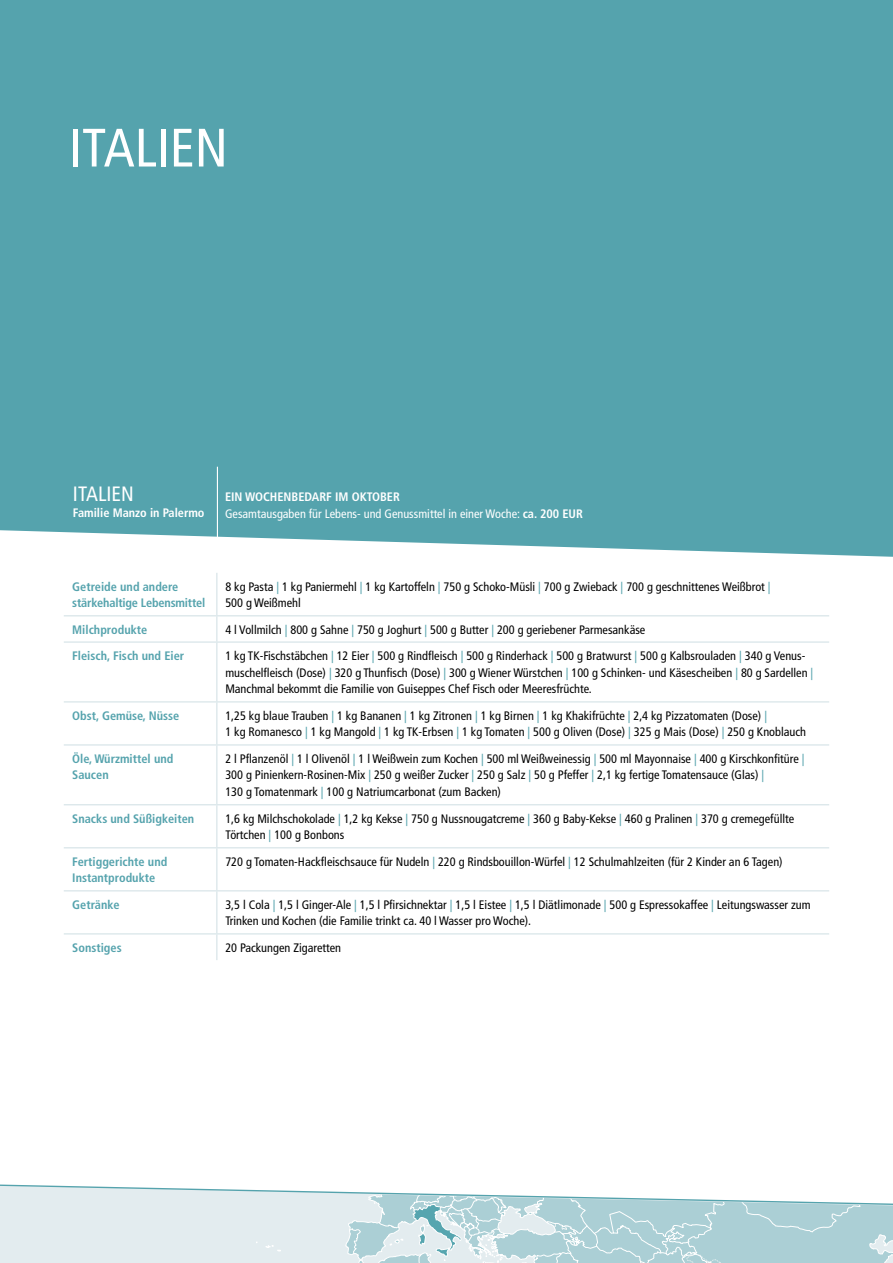
<style>
.page{position:relative;width:893px;height:1263px;background:#fff}
.page>*{position:absolute;margin:0;border:0;box-sizing:border-box;transform-origin:0 0}
.t1{font:condensed 54px "Frutiger LT Pro";color:#fff}
.t2{font:condensed 20.7px "Frutiger LT Pro";color:#fff}
.t3{font:condensed 12.3px/16.8px "Frutiger LT Pro";color:#000}
.t4{font:700 condensed 12.3px/16.8px "Frutiger LT Pro";color:#55a3ad}
.t5{font:condensed 12.3px/16.8px "Frutiger LT Pro";color:#fff}
.t6{font:700 condensed 12.3px "Frutiger LT Pro";color:#fff}
.s1{font-weight:700}
.s2{color:#55a3ad}
</style>
<div class="page">
<div style="left:0;top:0;width:893px;height:473px;background:#55a3ad"></div>
<svg style="left:0;top:467px;width:893px;height:90px;fill:#55a3ad"></svg>
<svg style="left:0;top:1184px;width:893px;height:79px;background:#cfe2e6"></svg>
<hr style="left:216px;top:573px;width:1px;height:42px;background:#d4e2e6">
<hr style="left:64px;top:615px;width:153px;height:1px;background:#d4e2e6">
<hr style="left:217px;top:615px;width:612px;height:1px;background:#d4e2e6">
<svg style="left:216px;top:616px;width:1px;height:25px"></svg>
<hr style="left:64px;top:641px;width:153px;height:2px;background:#d4e2e6">
<hr style="left:217px;top:641px;width:612px;height:2px;background:#d4e2e6">
<hr style="left:216px;top:643px;width:1px;height:58px;background:#d4e2e6">
<hr style="left:64px;top:701px;width:153px;height:1px;background:#d4e2e6">
<hr style="left:217px;top:701px;width:612px;height:1px;background:#d4e2e6">
<hr style="left:216px;top:702px;width:1px;height:42px;background:#d4e2e6">
<hr style="left:64px;top:744px;width:153px;height:1px;background:#d4e2e6">
<hr style="left:217px;top:744px;width:612px;height:1px;background:#d4e2e6">
<hr style="left:216px;top:745px;width:1px;height:59px;background:#d4e2e6">
<hr style="left:64px;top:804px;width:153px;height:1px;background:#d4e2e6">
<hr style="left:217px;top:804px;width:612px;height:1px;background:#d4e2e6">
<hr style="left:216px;top:805px;width:1px;height:42px;background:#d4e2e6">
<hr style="left:64px;top:847px;width:153px;height:1px;background:#d4e2e6">
<hr style="left:217px;top:847px;width:612px;height:1px;background:#d4e2e6">
<hr style="left:216px;top:848px;width:1px;height:42px;background:#d4e2e6">
<hr style="left:64px;top:890px;width:153px;height:1px;background:#d4e2e6">
<hr style="left:217px;top:890px;width:612px;height:1px;background:#d4e2e6">
<hr style="left:216px;top:891px;width:1px;height:42px;background:#d4e2e6">
<hr style="left:64px;top:933px;width:153px;height:1px;background:#d4e2e6">
<hr style="left:217px;top:933px;width:612px;height:1px;background:#d4e2e6">
<svg style="left:216px;top:934px;width:1px;height:26px"></svg>
<hr style="left:217px;top:467px;width:1px;height:96px;background:#fff">
<h1 class="t1" style="left:69px;top:116px;width:160px">ITALIEN</h1>
<h2 class="t2" style="left:73px;top:481px;width:62px">ITALIEN</h2>
<p class="t6" style="left:73px;top:506px;width:133px">Familie Manzo in Palermo</p>
<p class="t5" style="left:225px;top:488px;width:359px"><span class="s1">EIN WOCHENBEDARF IM OKTOBER<br></span>Gesamtausgaben für Lebens- und Genussmittel in einer Woche: <span class="s1">ca. 200 EUR</span></p>
<p class="t4" style="left:72px;top:578px;width:135px">Getreide und andere stärkehaltige Lebensmittel</p>
<p class="t3" style="left:225px;top:578px;width:547px">8 kg Pasta <span class="s2">|</span> 1 kg Paniermehl <span class="s2">|</span> 1 kg Kartoffeln <span class="s2">|</span> 750 g Schoko-Müsli <span class="s2">|</span> 700 g Zwieback <span class="s2">|</span> 700 g geschnittenes Weißbrot <span class="s2">|<br></span>500 g Weißmehl</p>
<p class="t4" style="left:72px;top:621px;width:77px">Milchprodukte</p>
<p class="t3" style="left:225px;top:621px;width:421px">4 l Vollmilch <span class="s2">|</span> 800 g Sahne <span class="s2">|</span> 750 g Joghurt <span class="s2">|</span> 500 g Butter <span class="s2">|</span> 200 g geriebener Parmesankäse</p>
<p class="t4" style="left:72px;top:647px;width:113px">Fleisch, Fisch und Eier</p>
<p class="t3" style="left:225px;top:647px;width:589px">1 kg TK-Fischstäbchen <span class="s2">|</span> 12 Eier <span class="s2">|</span> 500 g Rindfleisch <span class="s2">|</span> 500 g Rinderhack <span class="s2">|</span> 500 g Bratwurst <span class="s2">|</span> 500 g Kalbsrouladen <span class="s2">|</span> 340 g Venus&shy;muschelfleisch (Dose) <span class="s2">|</span> 320 g Thunfisch (Dose) <span class="s2">|</span> 300 g Wiener Würstchen <span class="s2">|</span> 100 g Schinken- und Käsescheiben <span class="s2">|</span> 80 g Sardellen <span class="s2">|<br></span>Manchmal bekommt die Familie von Guiseppes Chef Fisch oder Meeresfrüchte.</p>
<p class="t4" style="left:72px;top:707px;width:109px">Obst, Gemüse, Nüsse</p>
<p class="t3" style="left:225px;top:707px;width:582px">1,25 kg blaue Trauben <span class="s2">|</span> 1 kg Bananen <span class="s2">|</span> 1 kg Zitronen <span class="s2">|</span> 1 kg Birnen <span class="s2">|</span> 1 kg Khakifrüchte <span class="s2">|</span> 2,4 kg Pizzatomaten (Dose) <span class="s2">|<br></span>1 kg Romanesco <span class="s2">|</span> 1 kg Mangold <span class="s2">|</span> 1 kg TK-Erbsen <span class="s2">|</span> 1 kg Tomaten <span class="s2">|</span> 500 g Oliven (Dose) <span class="s2">|</span> 325 g Mais (Dose) <span class="s2">|</span> 250 g Knoblauch</p>
<p class="t4" style="left:72px;top:750px;width:103px">Öle, Würzmittel und<br>Saucen</p>
<p class="t3" style="left:225px;top:750px;width:581px">2 l Pflanzenöl <span class="s2">|</span> 1 l Olivenöl <span class="s2">|</span> 1 l Weißwein zum Kochen <span class="s2">|</span> 500 ml Weißweinessig <span class="s2">|</span> 500 ml Mayonnaise <span class="s2">|</span> 400 g Kirschkonfitüre <span class="s2">|<br></span>300 g Pinienkern-Rosinen-Mix <span class="s2">|</span> 250 g weißer Zucker <span class="s2">|</span> 250 g Salz <span class="s2">|</span> 50 g Pfeffer <span class="s2">|</span> 2,1 kg fertige Tomatensauce (Glas) <span class="s2">|<br></span>130 g Tomatenmark <span class="s2">|</span> 100 g Natriumcarbonat (zum Backen)</p>
<p class="t4" style="left:72px;top:810px;width:124px">Snacks und Süßigkeiten</p>
<p class="t3" style="left:225px;top:810px;width:570px">1,6 kg Milchschokolade <span class="s2">|</span> 1,2 kg Kekse <span class="s2">|</span> 750 g Nussnougatcreme <span class="s2">|</span> 360 g Baby-Kekse <span class="s2">|</span> 460 g Pralinen <span class="s2">|</span> 370 g cremegefüllte<br>Törtchen <span class="s2">|</span> 100 g Bonbons</p>
<p class="t4" style="left:72px;top:853px;width:97px">Fertiggerichte und<br>Instantprodukte</p>
<p class="t3" style="left:225px;top:853px;width:559px">720 g Tomaten-Hackfleischsauce für Nudeln <span class="s2">|</span> 220 g Rindsbouillon-Würfel <span class="s2">|</span> 12 Schulmahlzeiten (für 2 Kinder an 6 Tagen)</p>
<p class="t4" style="left:72px;top:896px;width:49px">Getränke</p>
<p class="t3" style="left:225px;top:896px;width:587px">3,5 l Cola <span class="s2">|</span> 1,5 l Ginger-Ale <span class="s2">|</span> 1,5 l Pfirsichnektar <span class="s2">|</span> 1,5 l Eistee <span class="s2">|</span> 1,5 l Diätlimonade <span class="s2">|</span> 500 g Espressokaffee <span class="s2">|</span> Leitungswasser zum<br>Trinken und Kochen (die Familie trinkt ca. 40 l Wasser pro Woche).</p>
<p class="t4" style="left:72px;top:939px;width:51px">Sonstiges</p>
<p class="t3" style="left:225px;top:939px;width:117px">20 Packungen Zigaretten</p>
</div>
